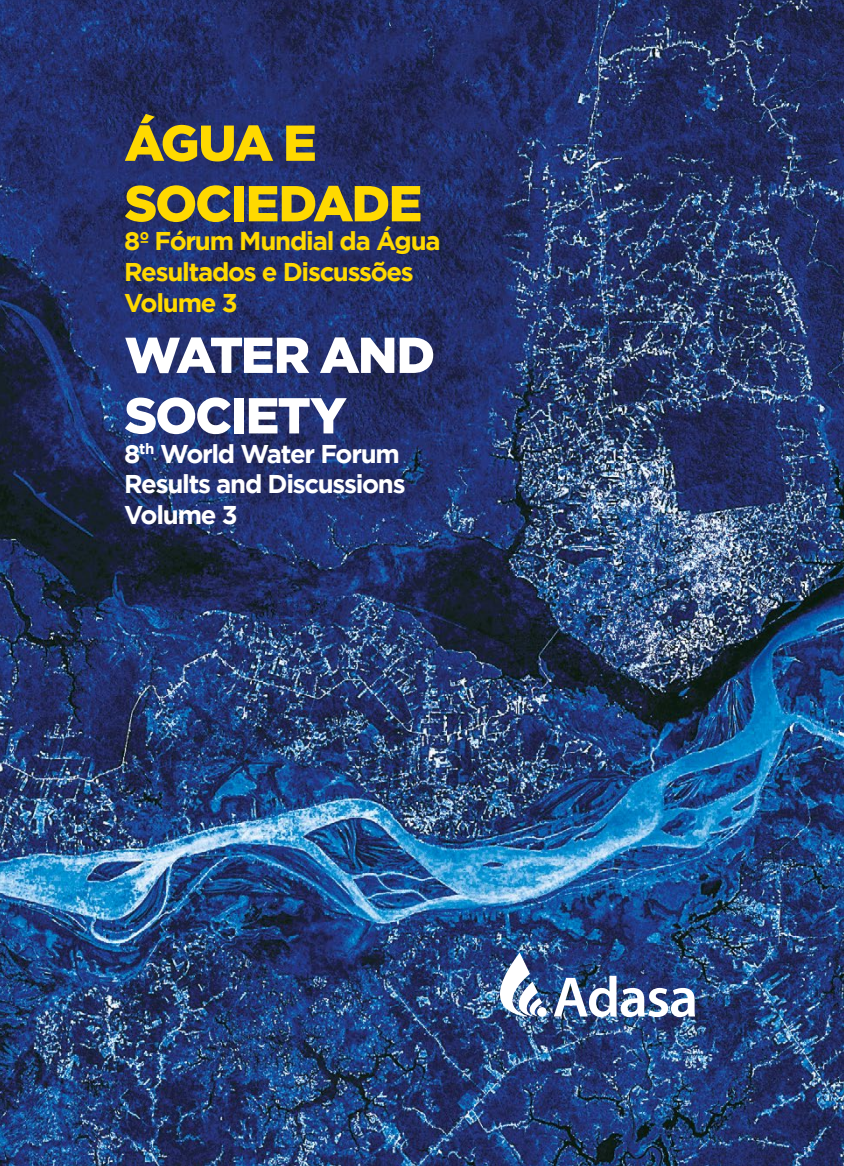
<style>
.page{position:relative;width:844px;height:1166px;background:#fff}
.page>*{position:absolute;margin:0;border:0;box-sizing:border-box;transform-origin:0 0}
.t1{font:900 50.4px/60.6px "Gotham";letter-spacing:-.035em;color:#fff}
.t2{font:900 50.4px/60.6px "Gotham";letter-spacing:-.035em;color:#ffd900}
.t3{font:700 25.72px/30.8px "Gotham";letter-spacing:-.05em;color:#ffd900}
.t4{font:700 25.72px/30.8px "Gotham";letter-spacing:-.05em;color:#fff}
</style>
<div class="page">
<img style="left:0;top:0;width:843px;height:1166px">
<img style="left:499px;top:952px;width:43px;height:64px">
<div style="left:537px;top:1007px;width:9px;height:10px;background:#fff;border-radius:50%"></div>
<img style="left:553px;top:976px;width:141px;height:41px">
<h1 class="t2" style="left:124px;top:111px;width:299px">ÁGUA E<br>SOCIEDADE</h1>
<p class="t3" style="left:124px;top:225px;width:318px">8º Fórum Mundial da Água<br>Resultados e Discussões<br>Volume 3</p>
<h1 class="t1" style="left:124px;top:324px;width:312px">WATER AND<br>SOCIETY</h1>
<p class="t4" style="left:124px;top:437px;width:283px">8<sup>th</sup> World Water Forum<br>Results and Discussions<br>Volume 3</p>
</div>
